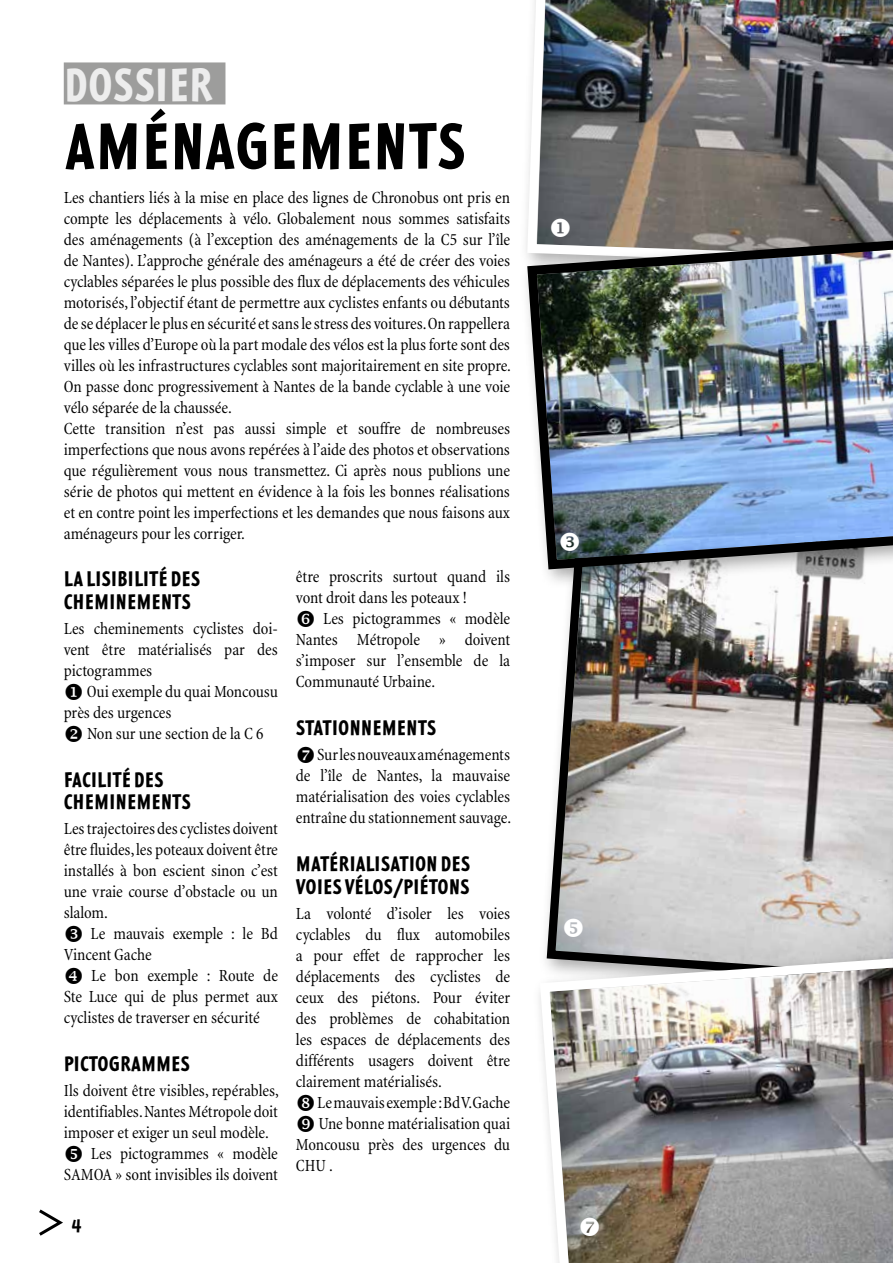
<style>
.page{position:relative;width:893px;height:1263px;background:#fff}
.page>*{position:absolute;margin:0;border:0;box-sizing:border-box;transform-origin:0 0}
.t1{font:700 64.5px "Pedestria MVB";color:#000}
.t2{font:700 46.5px "Pedestria MVB";color:#ededed}
.t3{font:700 21px/22.5px "Pedestria MVB";color:#000}
.t4{font:700 18px "Pedestria MVB";color:#000}
.t5{font:condensed 17.25px/21px "Minion";letter-spacing:-.005em;color:#000;text-align:justify}
</style>
<div class="page">
<img style="left:546px;top:589px;width:347px;height:356px">
<img style="left:539px;top:947px;width:354px;height:316px">
<img style="left:526px;top:0;width:367px;height:228px">
<div style="left:519px;top:228px;width:374px;height:361px;background:#000;opacity:.34"></div>
<img style="left:522px;top:230px;width:371px;height:344px">
<div style="left:888px;top:815px;width:5px;height:294px;background:#000;opacity:.34"></div>
<svg style="left:892px;top:818px;width:1px;height:275px"></svg>
<div style="left:64px;top:62px;width:161px;height:42px;background:#9d9d9c"></div>
<svg style="left:39px;top:1209px;width:24px;height:27px"></svg>
<svg style="left:564px;top:918px;width:19px;height:19px"></svg>
<svg style="left:561px;top:533px;width:18px;height:18px"></svg>
<svg style="left:580px;top:1217px;width:19px;height:19px"></svg>
<svg style="left:551px;top:219px;width:19px;height:18px"></svg>
<h2 class="t2" style="left:64px;top:56px;width:150px">DOSSIER</h2>
<h1 class="t1" style="left:64px;top:107px;width:400px">AMÉNAGEMENTS</h1>
<p class="t5" style="left:64px;top:188px;width:449px;text-align:left">Les chantiers liés à la mise en place des lignes de Chronobus ont pris en compte les déplacements à vélo. Globalement nous sommes satisfaits des aménagements (à l’exception des aménagements de la C5 sur l’île de Nantes). L’approche générale des aménageurs a été de créer des voies cyclables séparées le plus possible des flux de déplacements des véhicules motorisés, l’objectif étant de permettre aux cyclistes enfants ou débutants de se déplacer le plus en sécurité et sans le stress des voitures. On rappellera que les villes d’Europe où la part modale des vélos est la plus forte sont des villes où les infrastructures cyclables sont majoritairement en site propre.<br>On passe donc progressivement à Nantes de la bande cyclable à une voie vélo séparée de la chaussée.<br>Cette transition n’est pas aussi simple et souffre de nombreuses imperfections que nous avons repérées à l’aide des photos et observations que régulièrement vous nous transmettez. Ci après nous publions une série de photos qui mettent en évidence à la fois les bonnes réalisations et en contre point les imperfections et les demandes que nous faisons aux aménageurs pour les corriger.</p>
<p class="t3" style="left:64px;top:567px;width:137px">LA LISIBILITÉ DES<br>CHEMINEMENTS</p>
<p class="t5" style="left:64px;top:618px;width:216px">Les cheminements cyclistes doi&shy;vent être matérialisés par des pictogrammes</p>
<p class="t5" style="left:64px;top:681px;width:216px">◆ Oui exemple du quai Moncousu près des urgences</p>
<p class="t5" style="left:64px;top:723px;width:201px">❖ Non sur une section de la C 6</p>
<p class="t3" style="left:64px;top:768px;width:127px">FACILITÉ DES<br>CHEMINEMENTS</p>
<p class="t5" style="left:64px;top:819px;width:216px">Les trajectoires des cyclistes doivent être fluides, les poteaux doivent être installés à bon escient sinon c’est une vraie course d’obstacle ou un slalom.</p>
<p class="t5" style="left:64px;top:924px;width:216px;text-indent:27px">Le mauvais exemple : le Bd<br>Vincent Gache</p>
<p class="t5" style="left:64px;top:966px;width:216px;text-indent:27px">Le bon exemple : Route de Ste Luce qui de plus permet aux cyclistes de traverser en sécurité</p>
<p class="t3" style="left:64px;top:1052px;width:126px">PICTOGRAMM ES</p>
<p class="t5" style="left:64px;top:1081px;width:217px">Ils doivent être visibles, repérables,</p>
<p class="t5" style="left:64px;top:1102px;width:216px">identifiables. Nantes Métropole doit</p>
<p class="t5" style="left:64px;top:1123px;width:207px">imposer et exiger un seul modèle.</p>
<p class="t5" style="left:91px;top:1144px;width:188px">Les pictogrammes « modèle</p>
<p class="t5" style="left:64px;top:1165px;width:216px">SAMOA » sont invisibles ils doivent</p>
<p class="t4" style="left:72px;top:1212px;width:11px">4</p>
<p class="t5" style="left:296px;top:567px;width:216px">être proscrits surtout quand ils vont droit dans les poteaux !</p>
<p class="t5" style="left:296px;top:609px;width:216px;text-indent:27px">Les pictogrammes « modèle Nantes Métropole » doivent s’imposer sur l’ensemble de la Communauté Urbaine.</p>
<p class="t3" style="left:296px;top:716px;width:141px">STATIONNEMENTS</p>
<p class="t5" style="left:296px;top:745px;width:217px;text-indent:21px">Sur les nouveaux aménagements de l’île de Nantes, la mauvaise matérialisation des voies cyclables entraîne du stationnement sauvage.</p>
<p class="t3" style="left:296px;top:852px;width:175px">MATÉRIALISATION DES<br>VOIES VÉLOS/PIÉTONS</p>
<p class="t5" style="left:296px;top:903px;width:216px">La volonté d’isoler les voies cyclables du flux automobiles a pour effet de rapprocher les déplacements des cyclistes de ceux des piétons. Pour éviter des problèmes de cohabitation les espaces de déplacements des différents usagers doivent être clairement matérialisés.</p>
<p class="t5" style="left:317px;top:1092px;width:194px">Le mauvais exemple: Bd V. Gache</p>
<p class="t5" style="left:318px;top:1113px;width:193px">Une bonne matérialisation quai</p>
<p class="t5" style="left:296px;top:1134px;width:216px">Moncousu près des urgences du</p>
<p class="t5" style="left:296px;top:1155px;width:39px">CHU .</p>
</div>
